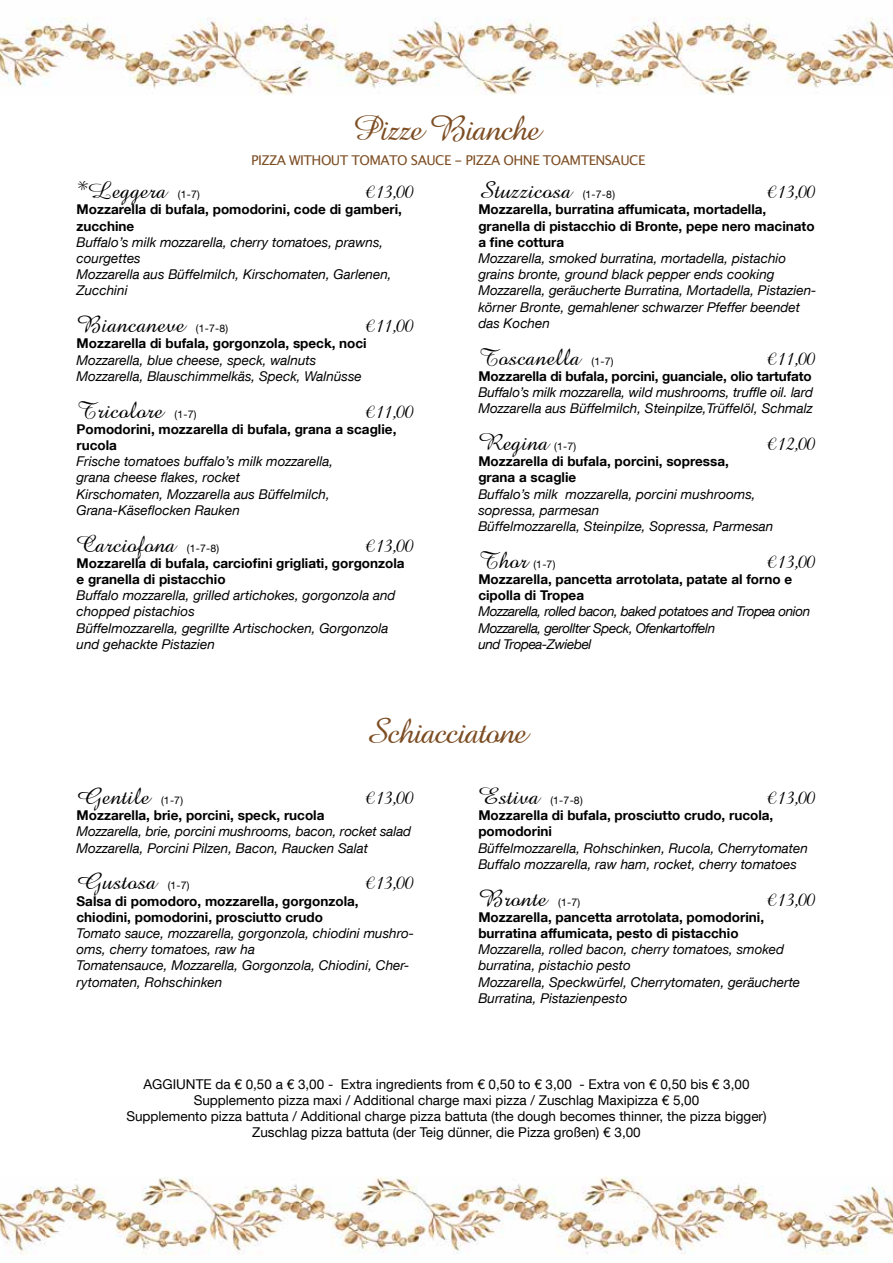
<style>
.page{position:relative;width:893px;height:1263px;background:#fff}
.page>*{position:absolute;margin:0;border:0;box-sizing:border-box;transform-origin:0 0}
.t1{font:36px "Amazone BT";letter-spacing:-.04em;color:#7d4e24}
.t2{font:24px "Amazone BT";color:#000}
.t3{font:21px "Amazone BT";letter-spacing:-.06em;color:#000}
.t4{font:italic 13.5px/16.2px "Helvetica Neue LT Com";color:#000}
.t5{font:700 13.5px/16.2px "Helvetica Neue LT Com";color:#000}
.t6{font:13.5px/16.2px "Helvetica Neue LT Com";color:#000;text-align:center}
.t7{font:italic 13.5px/16.2px "Helvetica Neue LT Com";letter-spacing:-.03em;color:#000}
.t8{font:13.5px "Lucida Grande";letter-spacing:-.04em;color:#7d4e24}
.t9{font:10.5px "Helvetica Neue LT Com";color:#000}
</style>
<div class="page">
<img style="left:0;top:17px;width:893px;height:78px">
<img style="left:0;top:1177px;width:893px;height:78px">
<h1 class="t1" style="left:352px;top:108px;width:189px">Pizze Bianche</h1>
<p class="t8" style="left:251px;top:152px;width:396px">PIZZA WITHOUT TOMATO SAUCE - PIZZA OHNE TOAMTENSAUCE</p>
<h2 class="t2" style="left:77px;top:177px;width:92px">*Leggera</h2>
<p class="t9" style="left:178px;top:188px;width:24px">(1-7)</p>
<h3 class="t3" style="left:366px;top:179px;width:50px">€13,00</h3>
<p class="t5" style="left:77px;top:201px;width:327px">Mozzarella di bufala, pomodorini, code di gamberi, zucchine</p>
<p class="t4" style="left:77px;top:234px;width:317px">Buffalo’s milk mozzarella, cherry tomatoes, prawns, courgettes<br>Mozzarella aus Büffelmilch, Kirschomaten, Garlenen,<br>Zucchini</p>
<h2 class="t2" style="left:77px;top:311px;width:110px">Biancaneve</h2>
<p class="t9" style="left:196px;top:322px;width:34px">(1-7-8)</p>
<h3 class="t3" style="left:366px;top:313px;width:50px">€11,00</h3>
<p class="t5" style="left:77px;top:335px;width:292px">Mozzarella di bufala, gorgonzola, speck, noci</p>
<p class="t4" style="left:77px;top:351px;width:287px">Mozzarella, blue cheese, speck, walnuts<br>Mozzarella, Blauschimmelkäs, Speck, Walnüsse</p>
<h2 class="t2" style="left:77px;top:396px;width:88px">Tricolore</h2>
<p class="t9" style="left:174px;top:407px;width:24px">(1-7)</p>
<h3 class="t3" style="left:366px;top:399px;width:50px">€11,00</h3>
<p class="t5" style="left:77px;top:420px;width:321px">Pomodorini, mozzarella di bufala, grana a scaglie, rucola</p>
<p class="t4" style="left:77px;top:453px;width:258px">Frische tomatoes buffalo’s milk mozzarella, grana cheese flakes, rocket<br>Kirschomaten, Mozzarella aus Büffelmilch, Grana-Käseflocken Rauken</p>
<h2 class="t2" style="left:77px;top:530px;width:101px">Carciofona</h2>
<p class="t9" style="left:187px;top:541px;width:34px">(1-7-8)</p>
<h3 class="t3" style="left:366px;top:533px;width:50px">€13,00</h3>
<p class="t5" style="left:77px;top:554px;width:330px">Mozzarella di bufala, carciofini grigliati, gorgonzola e granella di pistacchio</p>
<p class="t4" style="left:77px;top:587px;width:321px">Buffalo mozzarella, grilled artichokes, gorgonzola and chopped pistachios<br>Büffelmozzarella, gegrillte Artischocken, Gorgonzola und gehackte Pistazien</p>
<h2 class="t2" style="left:478px;top:177px;width:95px">Stuzzicosa</h2>
<p class="t9" style="left:583px;top:188px;width:34px">(1-7-8)</p>
<h3 class="t3" style="left:768px;top:179px;width:50px">€13,00</h3>
<p class="t5" style="left:478px;top:201px;width:338px">Mozzarella, burratina affumicata, mortadella, granella di pistacchio di Bronte, pepe nero macinato a fine cottura</p>
<p class="t4" style="left:478px;top:250px;width:340px">Mozzarella, smoked burratina, mortadella, pistachio grains bronte, ground black pepper ends cooking Mozzarella, geräucherte Burratina, Mortadella, Pistazien&shy;körner Bronte, gemahlener schwarzer Pfeffer beendet das Kochen</p>
<h2 class="t2" style="left:478px;top:343px;width:104px">Toscanella</h2>
<p class="t9" style="left:592px;top:354px;width:24px">(1-7)</p>
<h3 class="t3" style="left:768px;top:346px;width:50px">€11,00</h3>
<p class="t5" style="left:478px;top:367px;width:335px">Mozzarella di bufala, porcini, guanciale, olio tartufato</p>
<p class="t4" style="left:478px;top:384px;width:336px">Buffalo’s milk mozzarella, wild mushrooms, truffle oil. lard<br>Mozzarella aus Büffelmilch, Steinpilze,Trüffelöl, Schmalz</p>
<h2 class="t2" style="left:478px;top:428px;width:72px">Regina</h2>
<p class="t9" style="left:554px;top:440px;width:24px">(1-7)</p>
<h3 class="t3" style="left:768px;top:431px;width:50px">€12,00</h3>
<p class="t5" style="left:478px;top:453px;width:252px">Mozzarella di bufala, porcini, sopressa, grana a scaglie</p>
<p class="t4" style="left:478px;top:485px;width:296px">Buffalo’s milk mozzarella, porcini mushrooms, sopressa, parmesan<br>Büffelmozzarella, Steinpilze, Sopressa, Parmesan</p>
<h2 class="t2" style="left:478px;top:546px;width:51px">Thor</h2>
<p class="t9" style="left:533px;top:557px;width:24px">(1-7)</p>
<h3 class="t3" style="left:768px;top:549px;width:50px">€13,00</h3>
<p class="t5" style="left:478px;top:571px;width:315px">Mozzarella, pancetta arrotolata, patate al forno e cipolla di Tropea</p>
<p class="t7" style="left:478px;top:603px;width:333px">Mozzarella, rolled bacon, baked potatoes and Tropea onion<br>Mozzarella, gerollter Speck, Ofenkartoffeln<br>und Tropea-Zwiebel</p>
<h1 class="t1" style="left:365px;top:711px;width:164px">Schiacciatone</h1>
<h2 class="t2" style="left:77px;top:782px;width:75px">Gentile</h2>
<p class="t9" style="left:161px;top:794px;width:24px">(1-7)</p>
<h3 class="t3" style="left:366px;top:785px;width:50px">€13,00</h3>
<p class="t5" style="left:77px;top:807px;width:249px">Mozzarella, brie, porcini, speck, rucola</p>
<p class="t4" style="left:77px;top:823px;width:336px">Mozzarella, brie, porcini mushrooms, bacon, rocket salad<br>Mozzarella, Porcini Pilzen, Bacon, Raucken Salat</p>
<h2 class="t2" style="left:77px;top:868px;width:82px">Gustosa</h2>
<p class="t9" style="left:168px;top:879px;width:24px">(1-7)</p>
<h3 class="t3" style="left:366px;top:870px;width:50px">€13,00</h3>
<p class="t5" style="left:77px;top:892px;width:284px">Salsa di pomodoro, mozzarella, gorgonzola, chiodini, pomodorini, prosciutto crudo</p>
<p class="t4" style="left:77px;top:925px;width:339px">Tomato sauce, mozzarella, gorgonzola, chiodini mushro&shy;oms, cherry tomatoes, raw ha<br>Tomatensauce, Mozzarella, Gorgonzola, Chiodini, Cher&shy;rytomaten, Rohschinken</p>
<h2 class="t2" style="left:478px;top:782px;width:62px">Estiva</h2>
<p class="t9" style="left:550px;top:794px;width:34px">(1-7-8)</p>
<h3 class="t3" style="left:768px;top:785px;width:50px">€13,00</h3>
<p class="t5" style="left:478px;top:807px;width:296px">Mozzarella di bufala, prosciutto crudo, rucola, pomodorini</p>
<p class="t4" style="left:478px;top:839px;width:331px">Büffelmozzarella, Rohschinken, Rucola, Cherrytomaten<br>Buffalo mozzarella, raw ham, rocket, cherry tomatoes</p>
<h2 class="t2" style="left:478px;top:884px;width:70px">Bronte</h2>
<p class="t9" style="left:558px;top:895px;width:24px">(1-7)</p>
<h3 class="t3" style="left:768px;top:887px;width:50px">€13,00</h3>
<p class="t5" style="left:478px;top:908px;width:287px">Mozzarella, pancetta arrotolata, pomodorini, burratina affumicata, pesto di pistacchio</p>
<p class="t4" style="left:478px;top:941px;width:323px">Mozzarella, rolled bacon, cherry tomatoes, smoked burratina, pistachio pesto<br>Mozzarella, Speckwürfel, Cherrytomaten, geräucherte Burratina, Pistazienpesto</p>
<p class="t6" style="left:126px;top:1075px;width:642px">AGGIUNTE da € 0,50 a € 3,00 - Extra ingredients from € 0,50 to € 3,00 - Extra von € 0,50 bis € 3,00<br>Supplemento pizza maxi / Additional charge maxi pizza / Zuschlag Maxipizza € 5,00<br>Supplemento pizza battuta / Additional charge pizza battuta (the dough becomes thinner, the pizza bigger)<br>Zuschlag pizza battuta (der Teig dünner, die Pizza großen) € 3,00</p>
</div>
